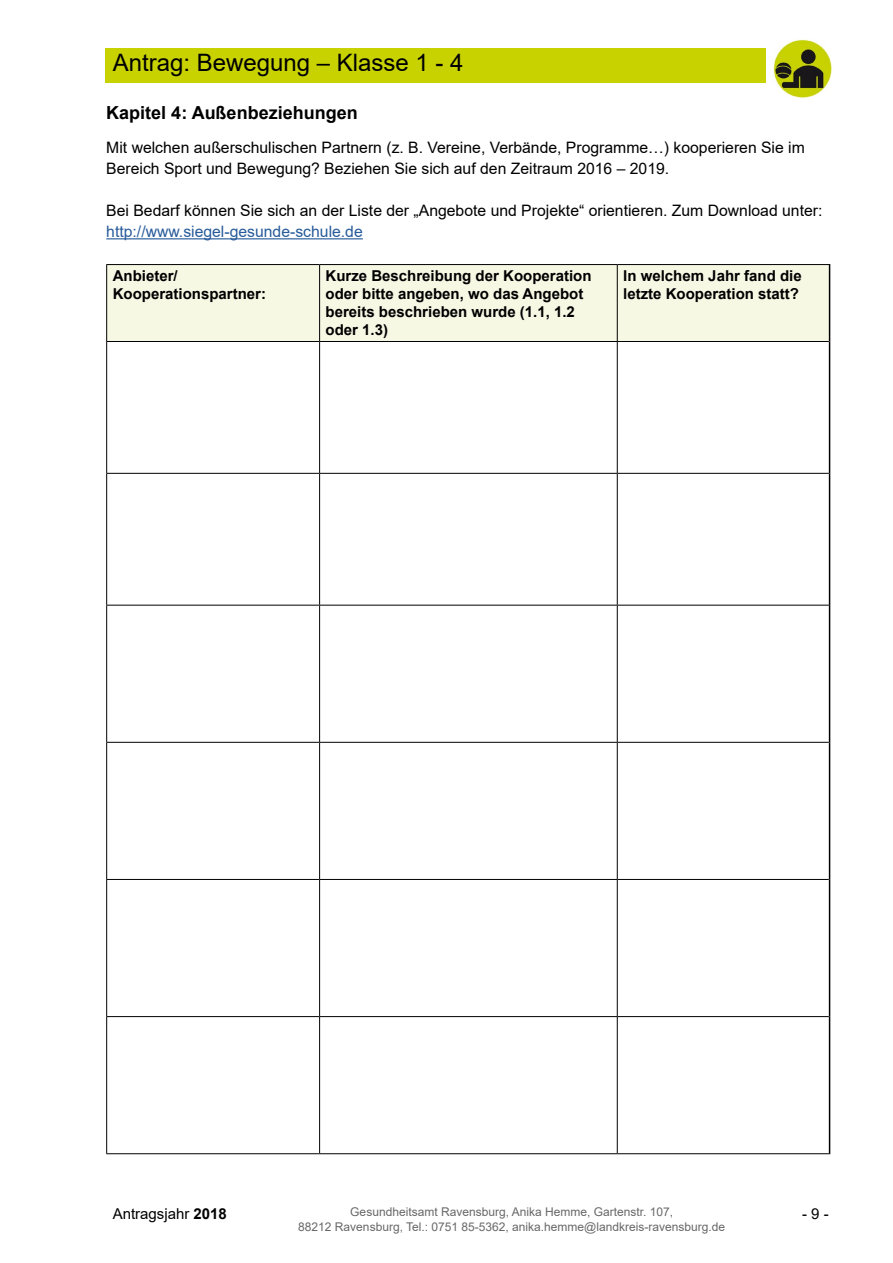
<style>
.page{position:relative;width:893px;height:1263px;background:#fff}
.page>*{position:absolute;margin:0;border:0;box-sizing:border-box;transform-origin:0 0}
.t1{font:24px "Arial";color:#000}
.Kapitelüberschriften{font:700 18px "Arial";color:#000}
.fließtext{font:15.75px/21px "Arial";color:#000}
.fließtext-tabelle{font:700 15px/18px "Arial";color:#000}
.t2{font:15px "Arial";color:#000}
.t3{font:12px "Arial";color:#000}
.s1{color:#275b9b}
.s2{font-weight:700}
</style>
<div class="page">
<div style="left:105px;top:48px;width:661px;height:35px;background:#c8d200"></div>
<img style="left:773px;top:39px;width:59px;height:59px">
<hr style="left:106px;top:238px;width:257px;height:1px;background:#275b9b">
<div style="left:107px;top:265px;width:722px;height:76px;background:#f7f8e4"></div>
<hr style="left:829px;top:265px;width:1px;height:76px;background:#000">
<hr style="left:829px;top:341px;width:1px;height:132px;background:#000">
<hr style="left:829px;top:473px;width:1px;height:132px;background:#000">
<hr style="left:829px;top:605px;width:1px;height:137px;background:#000">
<hr style="left:829px;top:742px;width:1px;height:137px;background:#000">
<hr style="left:829px;top:879px;width:1px;height:137px;background:#000">
<hr style="left:829px;top:1016px;width:1px;height:137px;background:#000">
<hr style="left:106px;top:264px;width:214px;height:1px;background:#000">
<hr style="left:106px;top:265px;width:1px;height:76px;background:#000">
<hr style="left:320px;top:264px;width:297px;height:1px;background:#000">
<hr style="left:319px;top:265px;width:1px;height:76px;background:#000">
<hr style="left:617px;top:264px;width:213px;height:1px;background:#000">
<hr style="left:617px;top:265px;width:1px;height:76px;background:#000">
<hr style="left:106px;top:341px;width:214px;height:1px;background:#000">
<hr style="left:106px;top:342px;width:1px;height:131px;background:#000">
<hr style="left:320px;top:341px;width:297px;height:1px;background:#000">
<hr style="left:319px;top:342px;width:1px;height:131px;background:#000">
<hr style="left:617px;top:341px;width:212px;height:1px;background:#000">
<hr style="left:617px;top:342px;width:1px;height:131px;background:#000">
<hr style="left:106px;top:473px;width:214px;height:1px;background:#000">
<hr style="left:106px;top:474px;width:1px;height:131px;background:#000">
<hr style="left:320px;top:473px;width:297px;height:1px;background:#000">
<hr style="left:319px;top:474px;width:1px;height:131px;background:#000">
<hr style="left:617px;top:473px;width:212px;height:1px;background:#000">
<hr style="left:617px;top:474px;width:1px;height:131px;background:#000">
<hr style="left:106px;top:605px;width:214px;height:1px;background:#000">
<hr style="left:106px;top:605px;width:1px;height:137px;background:#000">
<hr style="left:320px;top:605px;width:297px;height:1px;background:#000">
<hr style="left:319px;top:605px;width:1px;height:137px;background:#000">
<hr style="left:617px;top:605px;width:212px;height:1px;background:#000">
<hr style="left:617px;top:605px;width:1px;height:137px;background:#000">
<hr style="left:106px;top:742px;width:214px;height:1px;background:#000">
<hr style="left:106px;top:743px;width:1px;height:136px;background:#000">
<hr style="left:320px;top:742px;width:297px;height:1px;background:#000">
<hr style="left:319px;top:743px;width:1px;height:136px;background:#000">
<hr style="left:617px;top:742px;width:212px;height:1px;background:#000">
<hr style="left:617px;top:743px;width:1px;height:136px;background:#000">
<hr style="left:106px;top:879px;width:214px;height:1px;background:#000">
<hr style="left:106px;top:880px;width:1px;height:136px;background:#000">
<hr style="left:320px;top:879px;width:297px;height:1px;background:#000">
<hr style="left:319px;top:880px;width:1px;height:136px;background:#000">
<hr style="left:617px;top:879px;width:212px;height:1px;background:#000">
<hr style="left:617px;top:880px;width:1px;height:136px;background:#000">
<hr style="left:106px;top:1016px;width:214px;height:1px;background:#000">
<hr style="left:106px;top:1017px;width:1px;height:136px;background:#000">
<hr style="left:320px;top:1016px;width:297px;height:1px;background:#000">
<hr style="left:319px;top:1017px;width:1px;height:136px;background:#000">
<hr style="left:617px;top:1016px;width:212px;height:1px;background:#000">
<hr style="left:617px;top:1017px;width:1px;height:136px;background:#000">
<hr style="left:106px;top:1153px;width:214px;height:1px;background:#000">
<hr style="left:320px;top:1153px;width:297px;height:1px;background:#000">
<hr style="left:617px;top:1153px;width:213px;height:1px;background:#000">
<h1 class="t1" style="left:113px;top:46px;width:352px">Antrag: Bewegung – Klasse 1 - 4</h1>
<p class="Kapitelüberschriften" style="left:106px;top:100px;width:253px">Kapitel 4: Außenbeziehungen</p>
<p class="fließtext" style="left:106px;top:137px;width:700px">Mit welchen außerschulischen Partnern (z. B. Vereine, Verbände, Programme…) kooperieren Sie im<br>Bereich Sport und Bewegung? Beziehen Sie sich auf den Zeitraum 2016 – 2019.</p>
<p class="fließtext" style="left:106px;top:200px;width:718px">Bei Bedarf können Sie sich an der Liste der „Angebote und Projekte“ orientieren. Zum Download unter: <span class="s1">http://www.siegel-gesunde-schule.de</span></p>
<p class="fließtext-tabelle" style="left:113px;top:267px;width:155px">Anbieter/<br>Kooperationspartner:</p>
<p class="fließtext-tabelle" style="left:326px;top:267px;width:267px">Kurze Beschreibung der Kooperation</p>
<p class="fließtext-tabelle" style="left:623px;top:267px;width:180px">In welchem Jahr fand die letzte Kooperation statt?</p>
<p class="fließtext-tabelle" style="left:326px;top:285px;width:259px">oder bitte angeben, wo das Angebot bereits beschrieben wurde (1.1, 1.2 oder 1.3)</p>
<p class="t2" style="left:113px;top:1203px;width:116px">Antragsjahr <span class="s2">2018</span></p>
<p class="t3" style="left:350px;top:1204px;width:324px">Gesundheitsamt Ravensburg, Anika Hemme, Gartenstr. 107,</p>
<p class="t2" style="left:802px;top:1203px;width:28px">- 9 -</p>
<p class="t3" style="left:298px;top:1218px;width:428px">88212 Ravensburg, Tel.: 0751 85-5362, anika.hemme@landkreis-ravensburg.de</p>
</div>
